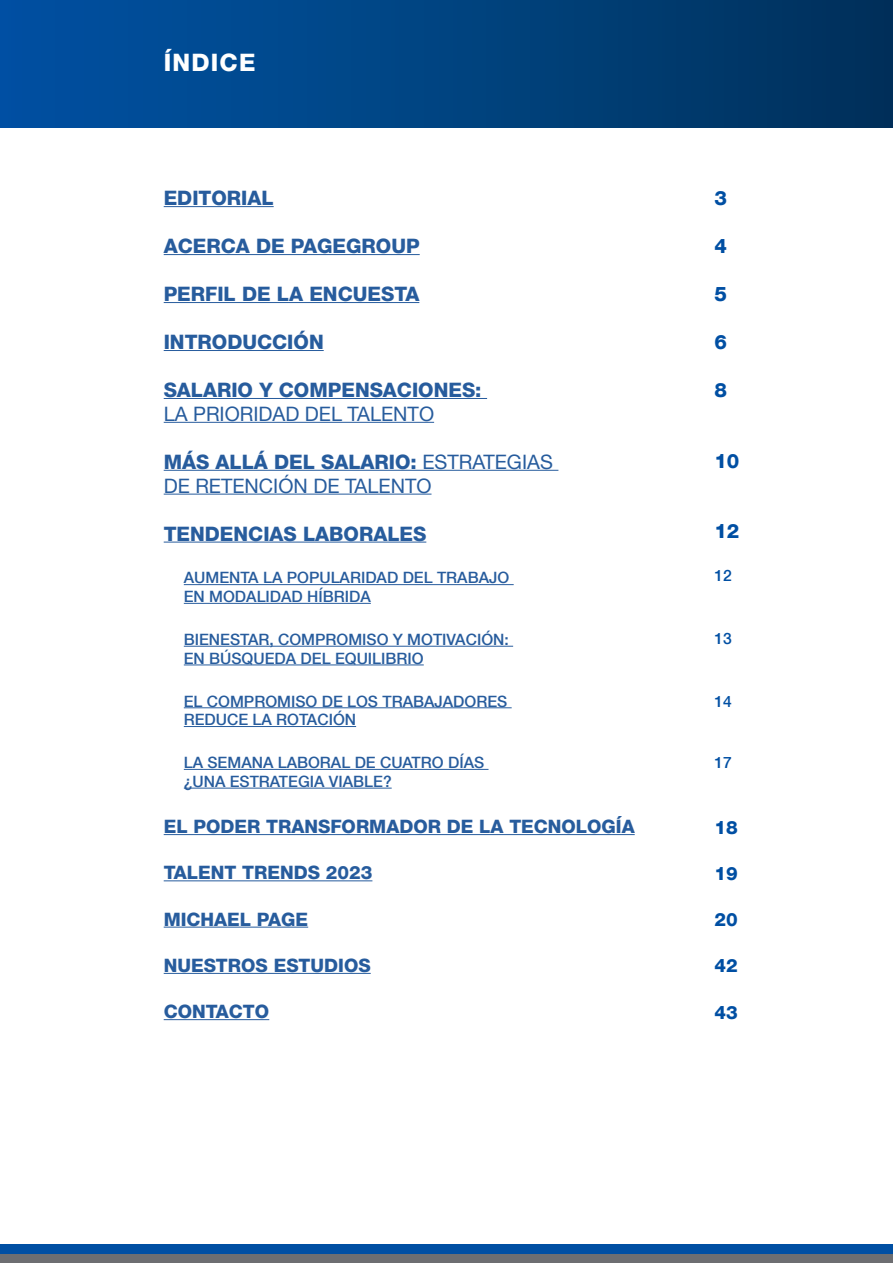
<style>
.page{position:relative;width:893px;height:1263px;background:#fff}
.page>*{position:absolute;margin:0;border:0;box-sizing:border-box;transform-origin:0 0}
.t1{font:800 24px "Helvetica Neue LT Com";letter-spacing:.05em;color:#fff}
.t2{font:800 19.8px "Helvetica Neue LT Com";color:#275c9d}
.t3{font:19.8px/23.9px "Helvetica Neue LT Com";color:#275c9d}
.t4{font:800 19.8px "Helvetica Neue LT Com";color:#004fa3}
.t5{font:800 18.45px "Helvetica Neue LT Com";color:#275c9d}
.t6{font:800 18.45px "Helvetica Neue LT Com";color:#004fa3}
.t7{font:500 15.6px/18.8px "Helvetica Neue LT Com";color:#275c9d}
.t8{font:500 15.6px "Helvetica Neue LT Com";color:#004fa3}
.s1{font-weight:800}
</style>
<div class="page">
<div style="left:0;top:1253px;width:893px;height:10px;background:#6d6e71"></div>
<div style="left:0;top:1244px;width:893px;height:9px;background:#004fa3"></div>
<div style="left:0;top:0;width:893px;height:128px;background:linear-gradient(to right,#0052a4,#00325b)"></div>
<hr style="left:164px;top:206px;width:110px;height:1px;background:#275c9d">
<hr style="left:164px;top:254px;width:256px;height:1px;background:#275c9d">
<hr style="left:164px;top:302px;width:255px;height:1px;background:#275c9d">
<hr style="left:164px;top:350px;width:160px;height:1px;background:#275c9d">
<hr style="left:164px;top:398px;width:323px;height:1px;background:#275c9d">
<hr style="left:164px;top:422px;width:270px;height:1px;background:#275c9d">
<hr style="left:164px;top:470px;width:394px;height:1px;background:#275c9d">
<hr style="left:164px;top:494px;width:267px;height:1px;background:#275c9d">
<hr style="left:164px;top:542px;width:262px;height:1px;background:#275c9d">
<hr style="left:184px;top:584px;width:330px;height:1px;background:#275c9d">
<hr style="left:184px;top:603px;width:187px;height:1px;background:#275c9d">
<hr style="left:184px;top:646px;width:329px;height:1px;background:#275c9d">
<hr style="left:184px;top:664px;width:240px;height:1px;background:#275c9d">
<hr style="left:184px;top:707px;width:328px;height:1px;background:#275c9d">
<hr style="left:184px;top:726px;width:172px;height:1px;background:#275c9d">
<hr style="left:184px;top:769px;width:304px;height:1px;background:#275c9d">
<hr style="left:184px;top:788px;width:208px;height:1px;background:#275c9d">
<hr style="left:164px;top:834px;width:471px;height:1px;background:#275c9d">
<hr style="left:164px;top:880px;width:208px;height:1px;background:#275c9d">
<hr style="left:164px;top:927px;width:144px;height:1px;background:#275c9d">
<hr style="left:164px;top:973px;width:207px;height:1px;background:#275c9d">
<hr style="left:164px;top:1019px;width:105px;height:1px;background:#275c9d">
<h1 class="t1" style="left:164px;top:48px;width:93px">ÍNDICE</h1>
<p class="t2" style="left:164px;top:186px;width:111px">EDITORIAL</p>
<p class="t2" style="left:164px;top:234px;width:257px">ACERCA DE PAGEGROUP</p>
<p class="t2" style="left:164px;top:282px;width:257px">PERFIL DE LA ENCUESTA</p>
<p class="t2" style="left:164px;top:330px;width:161px">INTRODUCCIÓN</p>
<p class="t2" style="left:164px;top:378px;width:319px">SALARIO Y COMPENSACIONES:</p>
<p class="t3" style="left:164px;top:401px;width:272px">LA PRIORIDAD DEL TALENTO</p>
<p class="t3" style="left:164px;top:449px;width:391px"><span class="s1">MÁS ALLÁ DEL SALARIO:</span> ESTRATEGIAS<br>DE RETENCIÓN DE TALENTO</p>
<p class="t2" style="left:164px;top:522px;width:264px">TENDENCIAS LABORALES</p>
<p class="t7" style="left:184px;top:568px;width:327px">AUMENTA LA POPULARIDAD DEL TRABAJO<br>EN MODALIDAD HÍBRIDA</p>
<p class="t7" style="left:184px;top:630px;width:326px">BIENESTAR, COMPROMISO Y MOTIVACIÓN:<br>EN BÚSQUEDA DEL EQUILIBRIO</p>
<p class="t7" style="left:184px;top:691px;width:325px">EL COMPROMISO DE LOS TRABAJADORES<br>REDUCE LA ROTACIÓN</p>
<p class="t7" style="left:184px;top:753px;width:302px">LA SEMANA LABORAL DE CUATRO DÍAS ¿UNA ESTRATEGIA VIABLE?</p>
<p class="t5" style="left:164px;top:816px;width:472px">EL PODER TRANSFORMADOR DE LA TECNOLOGÍA</p>
<p class="t5" style="left:164px;top:862px;width:210px">TALENT TRENDS 2023</p>
<p class="t5" style="left:164px;top:908px;width:146px">MICHAEL PAGE</p>
<p class="t5" style="left:164px;top:954px;width:208px">NUESTROS ESTUDIOS</p>
<p class="t5" style="left:164px;top:1001px;width:107px">CONTACTO</p>
<p class="t4" style="left:714px;top:186px;width:14px">3</p>
<p class="t4" style="left:714px;top:234px;width:14px">4</p>
<p class="t4" style="left:714px;top:282px;width:14px">5</p>
<p class="t4" style="left:714px;top:330px;width:14px">6</p>
<p class="t4" style="left:714px;top:378px;width:14px">8</p>
<p class="t4" style="left:714px;top:449px;width:27px">10</p>
<p class="t4" style="left:714px;top:519px;width:27px">12</p>
<p class="t8" style="left:714px;top:566px;width:19px">12</p>
<p class="t8" style="left:714px;top:629px;width:19px">13</p>
<p class="t8" style="left:714px;top:692px;width:19px">14</p>
<p class="t8" style="left:714px;top:752px;width:19px">17</p>
<p class="t6" style="left:714px;top:816px;width:25px">18</p>
<p class="t6" style="left:714px;top:862px;width:25px">19</p>
<p class="t6" style="left:714px;top:909px;width:25px">20</p>
<p class="t6" style="left:714px;top:955px;width:25px">42</p>
<p class="t6" style="left:714px;top:1001px;width:25px">43</p>
</div>
